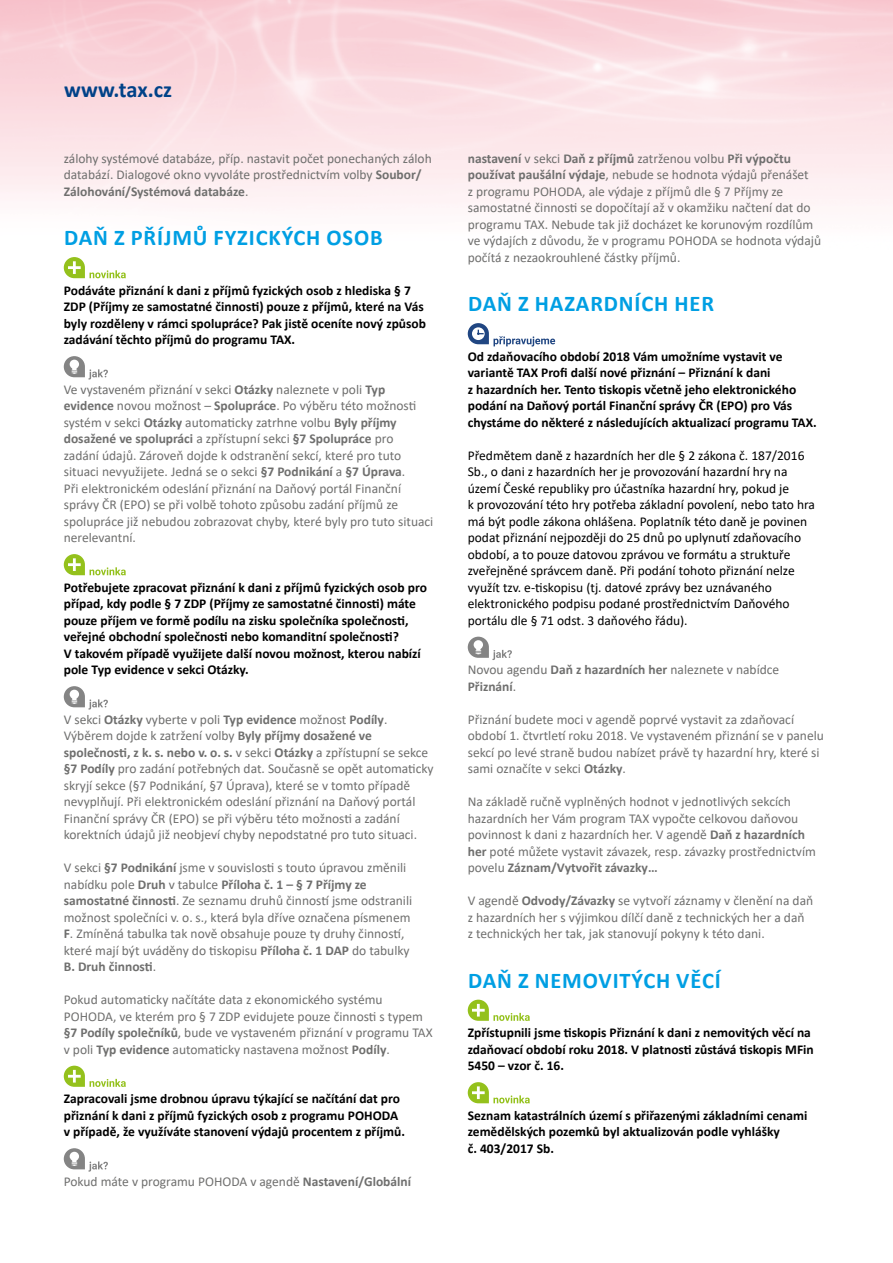
<style>
.page{position:relative;width:893px;height:1263px;background:#fff}
.page>*{position:absolute;margin:0;border:0;box-sizing:border-box;transform-origin:0 0}
.t1{font:700 22.5px "Calibri";letter-spacing:.04em;color:#009fe3}
.t2{font:700 22.5px "Calibri";color:#004288}
.t3{font:13.5px/16.5px "Calibri";color:#6f6f6e}
.t4{font:700 13.5px/16.5px "Calibri";color:#000}
.t5{font:13.5px/16.5px "Calibri";color:#000}
.s1{font-weight:700}
</style>
<div class="page">
<svg style="left:64px;top:257px;width:62px;height:21px"></svg>
<svg style="left:64px;top:356px;width:44px;height:23px"></svg>
<svg style="left:64px;top:554px;width:62px;height:21px"></svg>
<svg style="left:64px;top:686px;width:44px;height:23px"></svg>
<svg style="left:64px;top:1066px;width:62px;height:21px"></svg>
<svg style="left:64px;top:1148px;width:44px;height:23px"></svg>
<svg style="left:468px;top:323px;width:87px;height:23px"></svg>
<svg style="left:468px;top:637px;width:44px;height:23px"></svg>
<svg style="left:468px;top:1000px;width:62px;height:21px"></svg>
<svg style="left:468px;top:1082px;width:62px;height:21px"></svg>
<h1 class="t2" style="left:64px;top:73px;width:109px">www.tax.cz</h1>
<p class="t3" style="left:64px;top:150px;width:370px">zálohy systémové databáze, příp. nastavit počet ponechaných záloh databází. Dialogové okno vyvoláte prostřednictvím volby <span class="s1">Soubor/<br>Zálohování/Systémová databáze</span>.</p>
<h1 class="t1" style="left:64px;top:222px;width:320px">DAŇ Z PŘÍJMŮ FYZICKÝCH OSOB</h1>
<p class="t4" style="left:64px;top:282px;width:364px">Podáváte přiznání k dani z příjmů fyzických osob z hlediska § 7<br>ZDP (Příjmy ze samostatné činnosti) pouze z příjmů, které na Vás byly rozděleny v rámci spolupráce? Pak jistě oceníte nový způsob zadávání těchto příjmů do programu TAX.</p>
<p class="t3" style="left:64px;top:381px;width:371px">Ve vystaveném přiznání v sekci <span class="s1">Otázky</span> naleznete v poli <span class="s1">Typ evidence</span> novou možnost – <span class="s1">Spolupráce</span>. Po výběru této možnosti systém v sekci <span class="s1">Otázky</span> automaticky zatrhne volbu <span class="s1">Byly příjmy dosažené ve spolupráci</span> a zpřístupní sekci <span class="s1">§7 Spolupráce</span> pro<br>zadání údajů. Zároveň dojde k odstranění sekcí, které pro tuto situaci nevyužijete. Jedná se o sekci <span class="s1">§7 Podnikání</span> a <span class="s1">§7 Úprava</span>.<br>Při elektronickém odeslání přiznání na Daňový portál Finanční správy ČR (EPO) se při volbě tohoto způsobu zadání příjmů ze spolupráce již nebudou zobrazovat chyby, které byly pro tuto situaci nerelevantní.</p>
<p class="t4" style="left:64px;top:579px;width:365px">Potřebujete zpracovat přiznání k dani z příjmů fyzických osob pro případ, kdy podle § 7 ZDP (Příjmy ze samostatné činnosti) máte pouze příjem ve formě podílu na zisku společníka společnosti, veřejné obchodní společnosti nebo komanditní společnosti?<br>V takovém případě využijete další novou možnost, kterou nabízí pole Typ evidence v sekci Otázky.</p>
<p class="t3" style="left:64px;top:711px;width:371px">V sekci <span class="s1">Otázky</span> vyberte v poli <span class="s1">Typ evidence</span> možnost <span class="s1">Podíly</span>.<br>Výběrem dojde k zatržení volby <span class="s1">Byly příjmy dosažené ve společnosti, z k. s. nebo v. o. s.</span> v sekci <span class="s1">Otázky</span> a zpřístupní se sekce <span class="s1">§7 Podíly</span> pro zadání potřebných dat. Současně se opět automaticky skryjí sekce (§7 Podnikání, §7 Úprava), které se v tomto případě nevyplňují. Při elektronickém odeslání přiznání na Daňový portál Finanční správy ČR (EPO) se při výběru této možnosti a zadání korektních údajů již neobjeví chyby nepodstatné pro tuto situaci.</p>
<p class="t3" style="left:64px;top:859px;width:350px">V sekci <span class="s1">§7 Podnikání</span> jsme v souvislosti s touto úpravou změnili nabídku pole <span class="s1">Druh</span> v tabulce <span class="s1">Příloha č. 1 – § 7 Příjmy ze samostatné činnosti</span>. Ze seznamu druhů činností jsme odstranili možnost společníci v. o. s., která byla dříve označena písmenem <span class="s1">F</span>. Zmíněná tabulka tak nově obsahuje pouze ty druhy činností, které mají být uváděny do tiskopisu <span class="s1">Příloha č. 1 DAP</span> do tabulky <span class="s1">B. Druh činnosti</span>.</p>
<p class="t3" style="left:64px;top:991px;width:370px">Pokud automaticky načítáte data z ekonomického systému POHODA, ve kterém pro § 7 ZDP evidujete pouze činnosti s typem <span class="s1">§7 Podíly společníků</span>, bude ve vystaveném přiznání v programu TAX v poli <span class="s1">Typ evidence</span> automaticky nastavena možnost <span class="s1">Podíly</span>.</p>
<p class="t4" style="left:64px;top:1090px;width:343px">Zapracovali jsme drobnou úpravu týkající se načítání dat pro přiznání k dani z příjmů fyzických osob z programu POHODA v případě, že využíváte stanovení výdajů procentem z příjmů.</p>
<p class="t3" style="left:64px;top:1173px;width:349px">Pokud máte v programu POHODA v agendě <span class="s1">Nastavení/Globální</span></p>
<p class="t3" style="left:468px;top:150px;width:355px"><span class="s1">nastavení</span> v sekci <span class="s1">Daň z příjmů</span> zatrženou volbu <span class="s1">Při výpočtu používat paušální výdaje</span>, nebude se hodnota výdajů přenášet<br>z programu POHODA, ale výdaje z příjmů dle § 7 Příjmy ze samostatné činnosti se dopočítají až v okamžiku načtení dat do programu TAX. Nebude tak již docházet ke korunovým rozdílům ve výdajích z důvodu, že v programu POHODA se hodnota výdajů počítá z nezaokrouhlené částky příjmů.</p>
<h1 class="t1" style="left:468px;top:288px;width:247px">DAŇ Z HAZARDNÍCH HER</h1>
<p class="t4" style="left:468px;top:348px;width:351px">Od zdaňovacího období 2018 Vám umožníme vystavit ve variantě TAX Profi další nové přiznání – Přiznání k dani<br>z hazardních her. Tento tiskopis včetně jeho elektronického podání na Daňový portál Finanční správy ČR (EPO) pro Vás chystáme do některé z následujících aktualizací programu TAX.</p>
<p class="t5" style="left:468px;top:447px;width:349px">Předmětem daně z hazardních her dle § 2 zákona č. 187/2016<br>Sb., o dani z hazardních her je provozování hazardní hry na území České republiky pro účastníka hazardní hry, pokud je<br>k provozování této hry potřeba základní povolení, nebo tato hra má být podle zákona ohlášena. Poplatník této daně je povinen podat přiznání nejpozději do 25 dnů po uplynutí zdaňovacího období, a to pouze datovou zprávou ve formátu a struktuře zveřejněné správcem daně. Při podání tohoto přiznání nelze využít tzv. e-tiskopisu (tj. datové zprávy bez uznávaného elektronického podpisu podané prostřednictvím Daňového portálu dle § 71 odst. 3 daňového řádu).</p>
<p class="t3" style="left:468px;top:661px;width:313px">Novou agendu <span class="s1">Daň z hazardních her</span> naleznete v nabídce<br><span class="s1">Přiznání</span>.</p>
<p class="t3" style="left:468px;top:711px;width:358px">Přiznání budete moci v agendě poprvé vystavit za zdaňovací období 1. čtvrtletí roku 2018. Ve vystaveném přiznání se v panelu sekcí po levé straně budou nabízet právě ty hazardní hry, které si sami označíte v sekci <span class="s1">Otázky</span>.</p>
<p class="t3" style="left:468px;top:793px;width:350px">Na základě ručně vyplněných hodnot v jednotlivých sekcích hazardních her Vám program TAX vypočte celkovou daňovou povinnost k dani z hazardních her. V agendě <span class="s1">Daň z hazardních her</span> poté můžete vystavit závazek, resp. závazky prostřednictvím povelu <span class="s1">Záznam/Vytvořit závazky…</span></p>
<p class="t3" style="left:468px;top:892px;width:347px">V agendě <span class="s1">Odvody/Závazky</span> se vytvoří záznamy v členění na daň z hazardních her s výjimkou dílčí daně z technických her a daň z technických her tak, jak stanovují pokyny k této dani.</p>
<h1 class="t1" style="left:468px;top:964px;width:254px">DAŇ Z NEMOVITÝCH VĚCÍ</h1>
<p class="t4" style="left:468px;top:1024px;width:348px">Zpřístupnili jsme tiskopis Přiznání k dani z nemovitých věcí na zdaňovací období roku 2018. V platnosti zůstává tiskopis MFin<br>5450 – vzor č. 16.</p>
<p class="t4" style="left:468px;top:1107px;width:341px">Seznam katastrálních území s přiřazenými základními cenami zemědělských pozemků byl aktualizován podle vyhlášky<br>č. 403/2017 Sb.</p>
</div>
